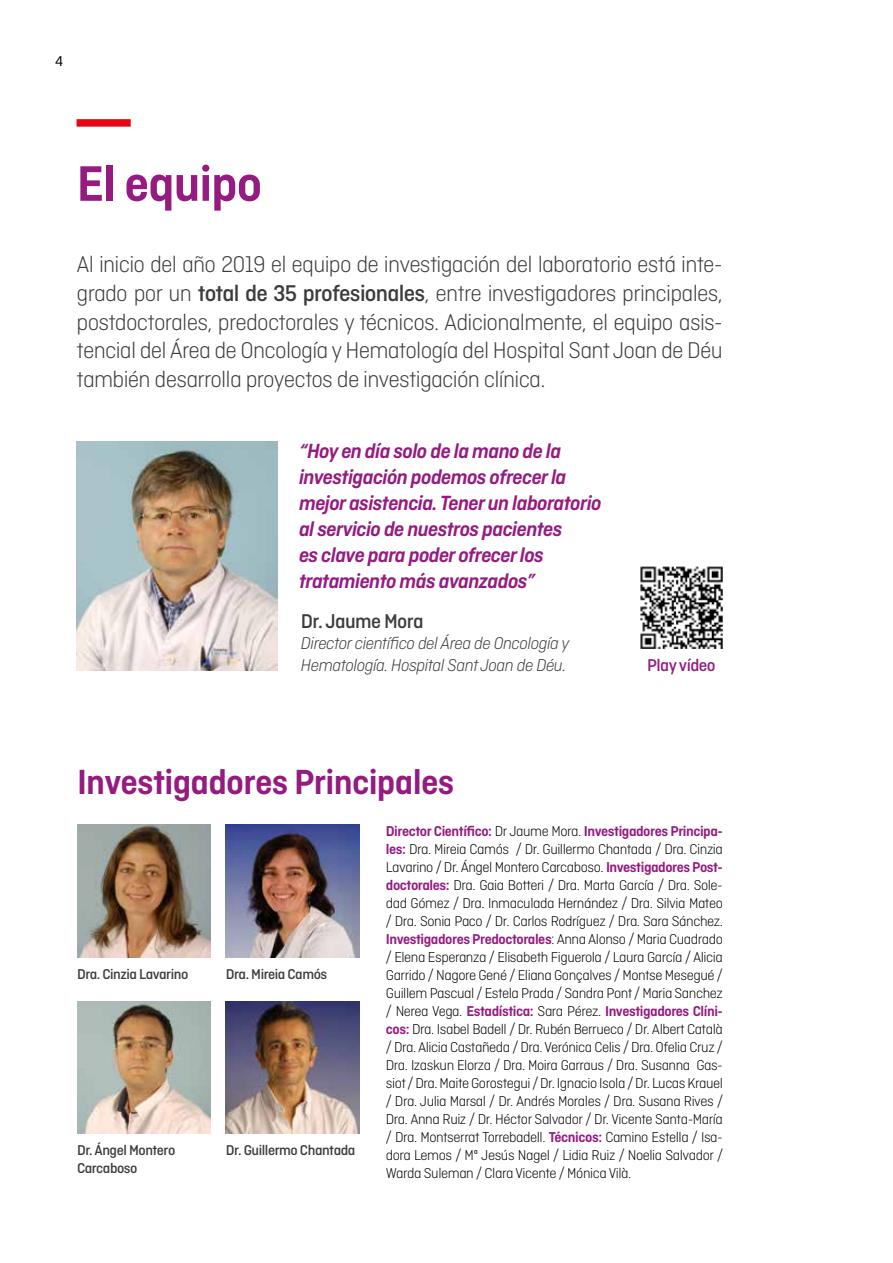
<style>
.page{position:relative;width:893px;height:1263px;background:#fff}
.page>*{position:absolute;margin:0;border:0;box-sizing:border-box;transform-origin:0 0}
.t1{font:600 52.5px "Ciutadella";letter-spacing:-.02em;color:#951b81}
.t2{font:600 36.75px "Ciutadella";letter-spacing:-.02em;color:#951b81}
.t3{font:300 24px/28.8px "Ciutadella";letter-spacing:-.03em;color:#3c3c3b;text-align:justify}
.t4{font:italic 600 21.6px/26px "Ciutadella";letter-spacing:-.03em;color:#951b81}
.t5{font:500 21px "Ciutadella";letter-spacing:-.03em;color:#3c3c3b}
.t6{font:italic 300 18px/21.6px "Ciutadella";letter-spacing:-.03em;color:#3c3c3b}
.t7{font:500 18px "Ciutadella";letter-spacing:-.03em;color:#951b81}
.t8{font:300 15px/18px "Ciutadella";letter-spacing:-.03em;color:#000;text-align:justify}
.t9{font:500 15px/17.5px "Ciutadella";letter-spacing:-.03em;color:#3c3c3b}
.t10{font:15px "Ciutadella";color:#000}
.s1{font-weight:500}
.s2{font-weight:600;color:#951b81}
</style>
<div class="page">
<img style="left:77px;top:442px;width:201px;height:229px">
<img style="left:77px;top:1001px;width:133px;height:133px">
<img style="left:226px;top:1001px;width:133px;height:133px">
<img style="left:77px;top:825px;width:133px;height:132px">
<img style="left:226px;top:825px;width:133px;height:132px">
<img style="left:640px;top:566px;width:83px;height:83px">
<div style="left:77px;top:119px;width:54px;height:8px;background:#e30613"></div>
<p class="t10" style="left:55px;top:53px;width:9px">4</p>
<h1 class="t1" style="left:77px;top:154px;width:187px">El equipo</h1>
<p class="t3" style="left:77px;top:250px;width:648px">Al inicio del año 2019 el equipo de investigación del laboratorio está inte&shy;grado por un <span class="s1">total de 35 profesionales</span>, entre investigadores principales, postdoctorales, predoctorales y técnicos. Adicionalmente, el equipo asis&shy;tencial del Área de Oncología y Hematología del Hospital Sant Joan de Déu también desarrolla proyectos de investigación clínica.</p>
<h3 class="t4" style="left:299px;top:438px;width:304px">“Hoy en día solo de la mano de la investigación podemos ofrecer la mejor asistencia. Tener un laboratorio al servicio de nuestros pacientes<br>es clave para poder ofrecer los tratamiento más avanzados”</h3>
<h3 class="t5" style="left:301px;top:609px;width:124px">Dr. Jaume Mora</h3>
<p class="t6" style="left:301px;top:632px;width:270px">Director científico del Área de Oncología y<br>Hematología. Hospital Sant Joan de Déu.</p>
<h2 class="t2" style="left:77px;top:761px;width:379px">Investigadores Principales</h2>
<p class="t7" style="left:647px;top:655px;width:70px">Play vídeo</p>
<p class="t9" style="left:77px;top:965px;width:113px">Dra. Cinzia Lavarino</p>
<p class="t9" style="left:226px;top:965px;width:103px">Dra. Mireia Camós</p>
<p class="t9" style="left:77px;top:1141px;width:100px">Dr. Ángel Montero<br>Carcaboso</p>
<p class="t9" style="left:226px;top:1141px;width:131px">Dr. Guillermo Chantada</p>
<p class="t8" style="left:386px;top:822px;width:339px"><span class="s2">Director Científico:</span> Dr Jaume Mora. <span class="s2">Investigadores Principa&shy;les:</span> Dra. Mireia Camós / Dr. Guillermo Chantada / Dra. Cinzia Lavarino / Dr. Ángel Montero Carcaboso. <span class="s2">Investigadores Post&shy;doctorales:</span> Dra. Gaia Botteri / Dra. Marta García / Dra. Sole&shy;dad Gómez / Dra. Inmaculada Hernández / Dra. Silvia Mateo / Dra. Sonia Paco / Dr. Carlos Rodríguez / Dra. Sara Sánchez.<br><span class="s2">Investigadores Predoctorales</span>: Anna Alonso / Maria Cuadrado / Elena Esperanza / Elisabeth Figuerola / Laura García / Alicia Garrido / Nagore Gené / Eliana Gonçalves / Montse Mesegué / Guillem Pascual / Estela Prada / Sandra Pont / Maria Sanchez / Nerea Vega. <span class="s2">Estadística:</span> Sara Pérez. <span class="s2">Investigadores Clíni&shy;cos:</span> Dra. Isabel Badell / Dr. Rubén Berrueco / Dr. Albert Català / Dra. Alicia Castañeda / Dra. Verónica Celis / Dra. Ofelia Cruz / Dra. Izaskun Elorza / Dra. Moira Garraus / Dra. Susanna Gas&shy;siot / Dra. Maite Gorostegui / Dr. Ignacio Isola / Dr. Lucas Krauel / Dra. Julia Marsal / Dr. Andrés Morales / Dra. Susana Rives / Dra. Anna Ruiz / Dr. Héctor Salvador / Dr. Vicente Santa-María / Dra. Montserrat Torrebadell. <span class="s2">Técnicos:</span> Camino Estella / Isa&shy;dora Lemos / Mª Jesús Nagel / Lidia Ruiz / Noelia Salvador / Warda Suleman / Clara Vicente / Mónica Vilà.</p>
</div>
